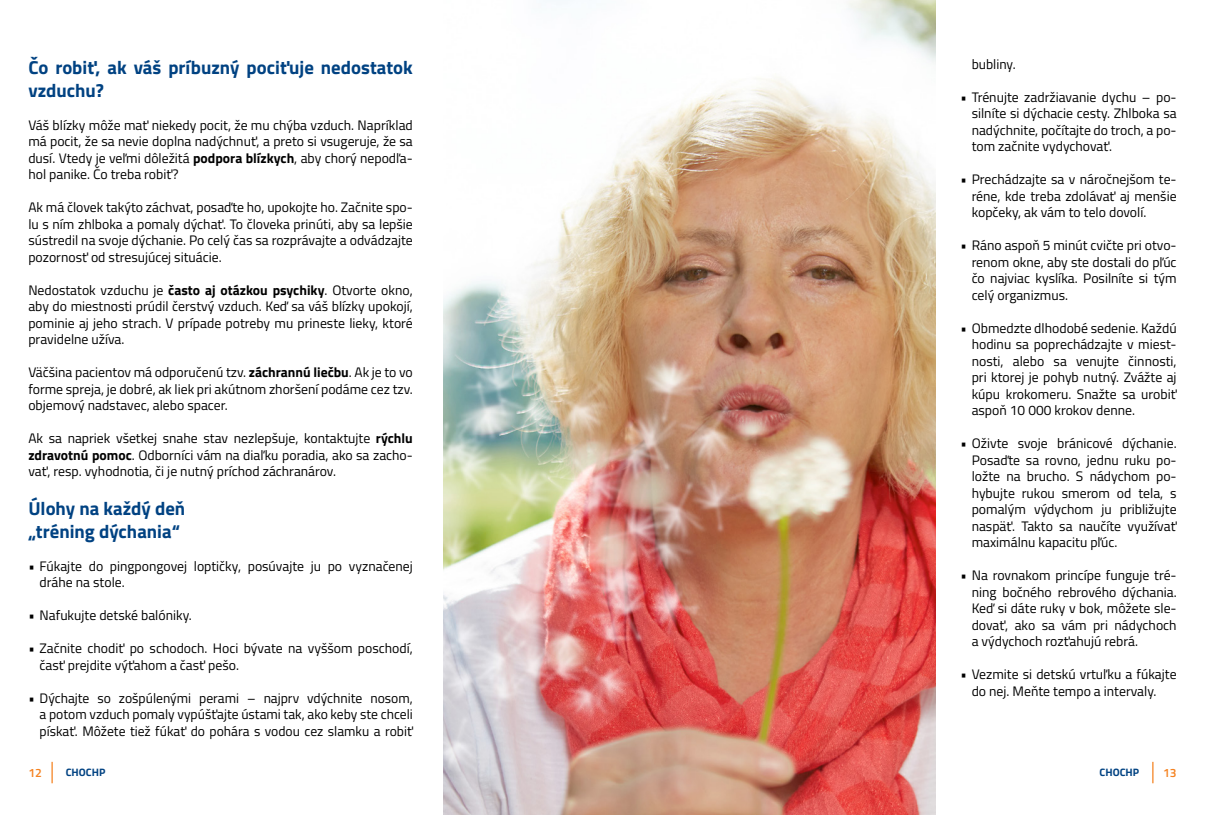
<style>
.page{position:relative;width:1205px;height:815px;background:#fff}
.page>*{position:absolute;margin:0;border:0;box-sizing:border-box;transform-origin:0 0}
.t1{font:700 18.75px/22.5px "Titillium Web";color:#004282}
.t2{font:13.75px/16.5px "Titillium Web";color:#000;text-align:justify}
.t3{font:600 12.12px "Titillium Web";color:#f58220}
.t4{font:700 10.75px "Titillium Web";color:#004282}
.s1{font-weight:700}
</style>
<div class="page">
<img style="left:443px;top:0;width:492px;height:815px">
<hr style="left:51px;top:762px;width:2px;height:21px;background:#f58220">
<svg style="left:1152px;top:762px;width:1px;height:21px"></svg>
<h1 class="t1" style="left:28px;top:56px;width:386px">Čo robiť, ak váš príbuzný pociťuje nedostatok vzduchu?</h1>
<p class="t2" style="left:28px;top:116px;width:386px">Váš blízky môže mať niekedy pocit, že mu chýba vzduch. Napríklad má pocit, že sa nevie doplna nadýchnuť, a preto si vsugeruje, že sa dusí. Vtedy je veľmi dôležitá <span class="s1">podpora blízkych</span>, aby chorý nepodľa&shy;hol panike. Čo treba robiť?</p>
<p class="t2" style="left:28px;top:199px;width:386px">Ak má človek takýto záchvat, posaďte ho, upokojte ho. Začnite spo&shy;lu s ním zhlboka a pomaly dýchať. To človeka prinúti, aby sa lepšie sústredil na svoje dýchanie. Po celý čas sa rozprávajte a odvádzajte pozornosť od stresujúcej situácie.</p>
<p class="t2" style="left:28px;top:281px;width:386px">Nedostatok vzduchu je <span class="s1">často aj otázkou psychiky</span>. Otvorte okno, aby do miestnosti prúdil čerstvý vzduch. Keď sa váš blízky upokojí, pominie aj jeho strach. V prípade potreby mu prineste lieky, ktoré pravidelne užíva.</p>
<p class="t2" style="left:28px;top:364px;width:386px">Väčšina pacientov má odporučenú tzv. <span class="s1">záchrannú liečbu</span>. Ak je to vo forme spreja, je dobré, ak liek pri akútnom zhoršení podáme cez tzv. objemový nadstavec, alebo spacer.</p>
<p class="t2" style="left:28px;top:430px;width:386px">Ak sa napriek všetkej snahe stav nezlepšuje, kontaktujte <span class="s1">rýchlu zdravotnú pomoc</span>. Odborníci vám na diaľku poradia, ako sa zacho&shy;vať, resp. vyhodnotia, či je nutný príchod záchranárov.</p>
<h1 class="t1" style="left:28px;top:497px;width:158px">Úlohy na každý deň „tréning dýchania“</h1>
<p class="t2" style="left:40px;top:557px;width:375px;text-indent:-11px">• Fúkajte do pingpongovej loptičky, posúvajte ju po vyznačenej dráhe na stole.</p>
<p class="t2" style="left:28px;top:607px;width:165px">• Nafukujte detské balóniky.</p>
<p class="t2" style="left:40px;top:640px;width:375px;text-indent:-11px">• Začnite chodiť po schodoch. Hoci bývate na vyššom poschodí, časť prejdite výťahom a časť pešo.</p>
<p class="t2" style="left:40px;top:689px;width:375px;text-indent:-11px">• Dýchajte so zošpúlenými perami – najprv vdýchnite nosom, a potom vzduch pomaly vypúšťajte ústami tak, ako keby ste chceli pískať. Môžete tiež fúkať do pohára s vodou cez slamku a robiť</p>
<p class="t2" style="left:971px;top:55px;width:45px">bubliny.</p>
<p class="t2" style="left:971px;top:88px;width:206px;text-indent:-11px">• Trénujte zadržiavanie dychu – po&shy;silníte si dýchacie cesty. Zhlboka sa nadýchnite, počítajte do troch, a po&shy;tom začnite vydychovať.</p>
<p class="t2" style="left:971px;top:170px;width:206px;text-indent:-11px">• Prechádzajte sa v náročnejšom te&shy;réne, kde treba zdolávať aj menšie kopčeky, ak vám to telo dovolí.</p>
<p class="t2" style="left:971px;top:236px;width:206px;text-indent:-11px">• Ráno aspoň 5 minút cvičte pri otvo&shy;renom okne, aby ste dostali do pľúc čo najviac kyslíka. Posilníte si tým celý organizmus.</p>
<p class="t2" style="left:971px;top:319px;width:206px;text-indent:-11px">• Obmedzte dlhodobé sedenie. Každú hodinu sa poprechádzajte v miest&shy;nosti, alebo sa venujte činnosti, pri ktorej je pohyb nutný. Zvážte aj kúpu krokomeru. Snažte sa urobiť aspoň 10 000 krokov denne.</p>
<p class="t2" style="left:971px;top:434px;width:206px;text-indent:-11px">• Oživte svoje bránicové dýchanie.<br>Posaďte sa rovno, jednu ruku po&shy;ložte na brucho. S nádychom po&shy;hybujte rukou smerom od tela, s pomalým výdychom ju približujte naspäť. Takto sa naučíte využívať maximálnu kapacitu pľúc.</p>
<p class="t2" style="left:971px;top:566px;width:206px;text-indent:-11px">• Na rovnakom princípe funguje tré&shy;ning bočného rebrového dýchania.<br>Keď si dáte ruky v bok, môžete sle&shy;dovať, ako sa vám pri nádychoch a výdychoch rozťahujú rebrá.</p>
<p class="t2" style="left:971px;top:665px;width:206px;text-indent:-11px">• Vezmite si detskú vrtuľku a fúkajte do nej. Meňte tempo a intervaly.</p>
<p class="t3" style="left:28px;top:763px;width:15px">12</p>
<p class="t4" style="left:66px;top:764px;width:41px">CHOCHP</p>
<p class="t4" style="left:1099px;top:764px;width:41px">CHOCHP</p>
<p class="t3" style="left:1163px;top:763px;width:15px">13</p>
</div>
